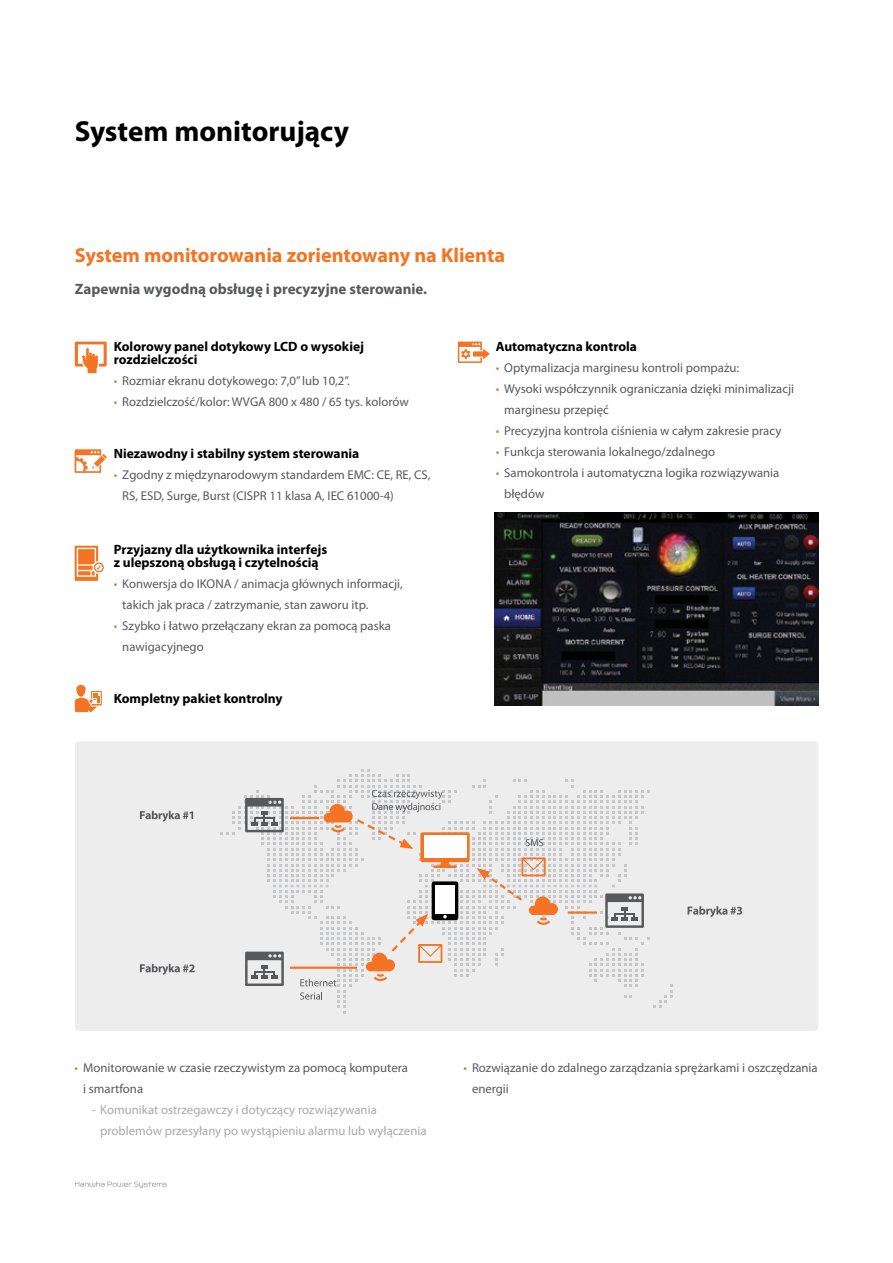
<style>
.page{position:relative;width:893px;height:1263px;background:#fff}
.page>*{position:absolute;margin:0;border:0;box-sizing:border-box;transform-origin:0 0}
.t1{font:700 29.1px "Myriad Pro";color:#000}
.t2{font:700 20.25px "Myriad Pro";color:#f47421}
.t3{font:700 15px "Myriad Pro";color:#58595b}
.t4{font:700 13.5px/13.5px "Myriad Pro";color:#000}
.t5{font:12.75px/21px "Myriad Pro";color:#58595b}
.t6{font:12.75px/21px "Myriad Pro";color:#a7a9ac}
.s1{color:#f47421}
</style>
<div class="page">
<svg style="left:75px;top:1181px;width:92px;height:7px"></svg>
<svg style="left:75px;top:342px;width:32px;height:31px"></svg>
<svg style="left:75px;top:449px;width:32px;height:24px"></svg>
<svg style="left:75px;top:546px;width:29px;height:35px"></svg>
<svg style="left:75px;top:685px;width:27px;height:27px"></svg>
<svg style="left:458px;top:342px;width:32px;height:21px"></svg>
<img style="left:494px;top:512px;width:324px;height:194px">
<div style="left:75px;top:741px;width:743px;height:290px;background:#ededee;border-radius:4px"></div>
<svg style="left:140px;top:811px;width:53px;height:11px"></svg>
<svg style="left:140px;top:964px;width:55px;height:11px"></svg>
<svg style="left:220px;top:769px;width:453px;height:244px"></svg>
<svg style="left:688px;top:906px;width:54px;height:11px"></svg>
<h1 class="t1" style="left:75px;top:113px;width:276px">System monitorujący</h1>
<h2 class="t2" style="left:75px;top:242px;width:432px">System monitorowania zorientowany na Klienta</h2>
<p class="t3" style="left:75px;top:280px;width:354px">Zapewnia wygodną obsługę i precyzyjne sterowanie.</p>
<p class="t4" style="left:114px;top:339px;width:252px">Kolorowy panel dotykowy LCD o wysokiej rozdzielczości</p>
<p class="t5" style="left:114px;top:370px;width:237px"><span class="s1">•</span> Rozmiar ekranu dotykowego: 7,0” lub 10,2”.</p>
<p class="t5" style="left:114px;top:391px;width:296px"><span class="s1">•</span> Rozdzielczość/kolor: WVGA 800 x 480 / 65 tys. kolorów</p>
<p class="t4" style="left:114px;top:447px;width:247px">Niezawodny i stabilny system sterowania</p>
<p class="t5" style="left:122px;top:464px;width:310px;text-indent:-9px"><span class="s1">•</span> Zgodny z międzynarodowym standardem EMC: CE, RE, CS,<br>RS, ESD, Surge, Burst (CISPR 11 klasa A, IEC 61000-4)</p>
<p class="t4" style="left:114px;top:542px;width:215px">Przyjazny dla użytkownika interfejs z ulepszoną obsługą i czytelnością</p>
<p class="t5" style="left:122px;top:573px;width:282px;text-indent:-9px"><span class="s1">•</span> Konwersja do IKONA / animacja głównych informacji, takich jak praca / zatrzymanie, stan zaworu itp.</p>
<p class="t5" style="left:122px;top:615px;width:270px;text-indent:-9px"><span class="s1">•</span> Szybko i łatwo przełączany ekran za pomocą paska nawigacyjnego</p>
<p class="t4" style="left:114px;top:691px;width:170px">Kompletny pakiet kontrolny</p>
<p class="t4" style="left:496px;top:339px;width:143px">Automatyczna kontrola</p>
<p class="t5" style="left:496px;top:357px;width:245px"><span class="s1">•</span> Optymalizacja marginesu kontroli pompażu:</p>
<p class="t5" style="left:504px;top:378px;width:291px;text-indent:-9px"><span class="s1">•</span> Wysoki współczynnik ograniczania dzięki minimalizacji marginesu przepięć</p>
<p class="t5" style="left:496px;top:420px;width:287px"><span class="s1">•</span> Precyzyjna kontrola ciśnienia w całym zakresie pracy</p>
<p class="t5" style="left:496px;top:441px;width:221px"><span class="s1">•</span> Funkcja sterowania lokalnego/zdalnego</p>
<p class="t5" style="left:504px;top:462px;width:277px;text-indent:-9px"><span class="s1">•</span> Samokontrola i automatyczna logika rozwiązywania błędów</p>
<p class="t5" style="left:83px;top:1057px;width:326px;text-indent:-9px"><span class="s1">•</span> Monitorowanie w czasie rzeczywistym za pomocą komputera i smartfona</p>
<p class="t6" style="left:100px;top:1099px;width:328px;text-indent:-9px">- Komunikat ostrzegawczy i dotyczący rozwiązywania problemów przesyłany po wystąpieniu alarmu lub wyłączenia</p>
<p class="t5" style="left:472px;top:1057px;width:347px;text-indent:-9px"><span class="s1">•</span> Rozwiązanie do zdalnego zarządzania sprężarkami i oszczędzania energii</p>
</div>
